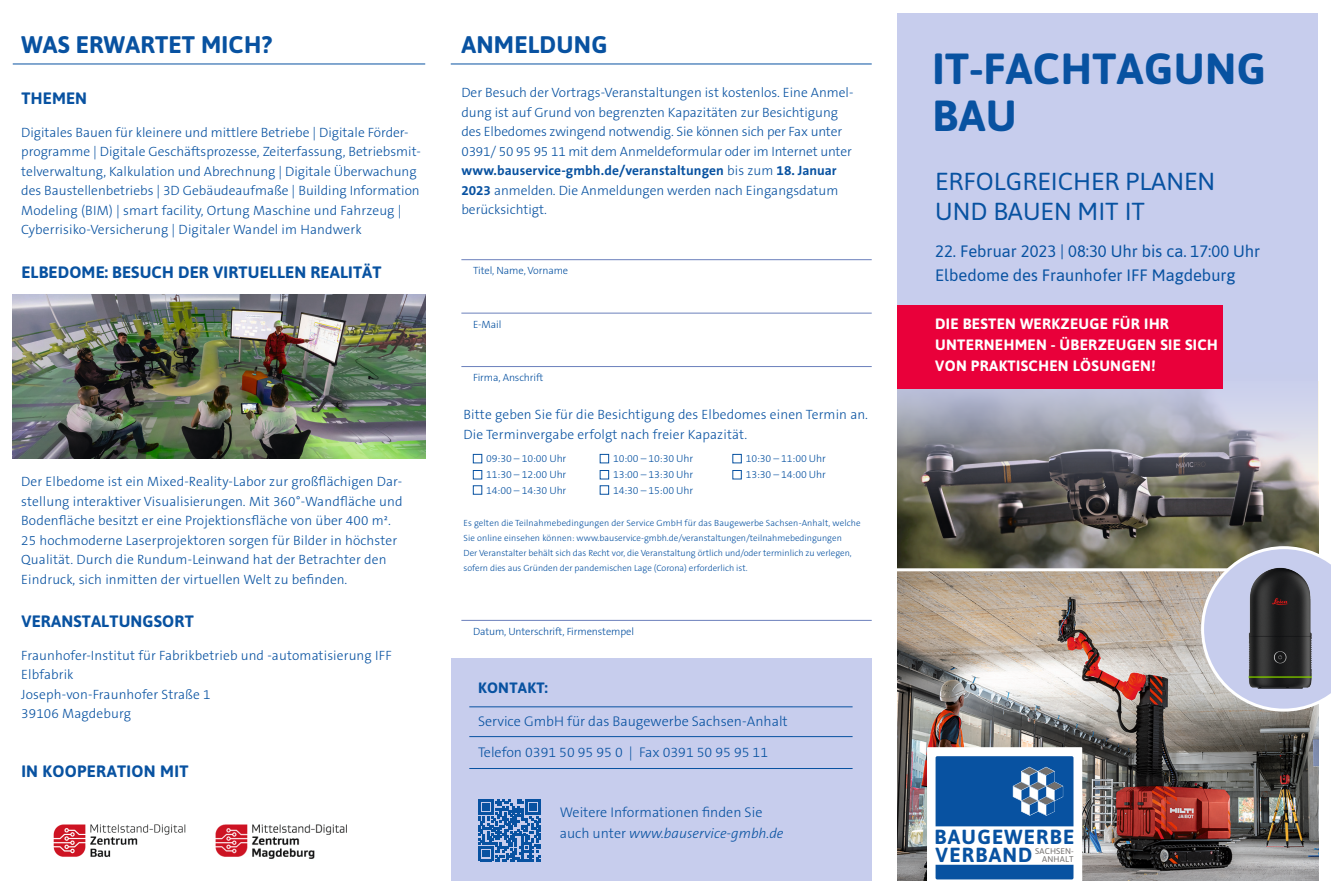
<style>
.page{position:relative;width:1331px;height:893px;background:#fff}
.page>*{position:absolute;margin:0;border:0;box-sizing:border-box;transform-origin:0 0}
.BU{font:700 43.5px/47.2px "Asap";letter-spacing:.01em;color:#0852a1}
.t1{font:24.6px/30px "Asap";color:#0852a1}
.BU-2{font:700 24px "Asap";letter-spacing:.01em;color:#0852a1}
.t2{font:700 20.4px/17.9px "Asap";letter-spacing:.06em;color:#0852a1}
.t3{font:700 16.5px "Asap";letter-spacing:.01em;color:#0852a1}
.t4{font:16.5px/24px "Asap";color:#0852a1}
.t5{font:700 15px/21px "Asap";letter-spacing:.02em;color:#fff}
.BU-3{font:700 15px "Asap";letter-spacing:.02em;color:#0852a1}
.BU-4{font:300 14.1px/21px "The Sans B W3";color:#0852a1}
.t6{font:300 13.5px/19.5px "The Sans B W3";color:#0852a1}
.Fließtext{font:300 10.5px "The Sans B W3";letter-spacing:-.01em;color:#0852a1}
.t7{font:300 9px/15px "The Sans B W3";color:#0852a1}
.t8{font:8.25px/8.1px "Asap";letter-spacing:.02em;color:#726f6d;text-align:right}
.s1{font-family:"The Sans B W7";font-weight:700}
.s2{font-style:italic}
</style>
<div class="page">
<img style="left:898px;top:571px;width:420px;height:309px">
<img style="left:898px;top:520px;width:420px;height:48px">
<svg style="left:897px;top:13px;width:421px;height:507px;background:#afb3cb"></svg>
<svg style="left:897px;top:212px;width:421px;height:250px;background:#bbbfd8"></svg>
<div style="left:927px;top:747px;width:155px;height:146px;background:#fff"></div>
<svg style="left:935px;top:756px;width:138px;height:70px;background:#2162a6"></svg>
<div style="left:935px;top:865px;width:138px;height:14px;background:#0852a1"></div>
<hr style="left:13px;top:64px;width:412px;height:1px;background:#0852a1">
<hr style="left:451px;top:64px;width:421px;height:1px;background:#0852a1">
<div style="left:451px;top:658px;width:421px;height:222px;background:#c7cded"></div>
<hr style="left:469px;top:707px;width:384px;height:1px;background:#0852a1">
<hr style="left:469px;top:736px;width:384px;height:1px;background:#0852a1">
<hr style="left:469px;top:768px;width:384px;height:1px;background:#0852a1">
<svg style="left:479px;top:800px;width:61px;height:61px"></svg>
<img style="left:53px;top:824px;width:294px;height:35px">
<img style="left:13px;top:294px;width:412px;height:164px">
<hr style="left:461px;top:620px;width:411px;height:1px;background:#6b80bc">
<hr style="left:461px;top:259px;width:411px;height:1px;background:#6b80bc">
<hr style="left:461px;top:313px;width:411px;height:1px;background:#6b80bc">
<hr style="left:461px;top:366px;width:411px;height:1px;background:#6b80bc">
<div style="left:600px;top:454px;width:9px;height:9px;border:1px solid #0852a1"></div>
<div style="left:600px;top:470px;width:9px;height:9px;border:1px solid #0852a1"></div>
<div style="left:733px;top:454px;width:8px;height:9px;border:1px solid #0852a1"></div>
<div style="left:733px;top:470px;width:8px;height:9px;border:1px solid #0852a1"></div>
<div style="left:473px;top:454px;width:9px;height:9px;border:1px solid #0852a1"></div>
<div style="left:473px;top:470px;width:9px;height:9px;border:1px solid #0852a1"></div>
<div style="left:897px;top:305px;width:325px;height:84px;background:#e9003a"></div>
<div style="left:473px;top:486px;width:9px;height:8px;border:1px solid #0852a1"></div>
<div style="left:600px;top:486px;width:9px;height:8px;border:1px solid #0852a1"></div>
<svg style="left:1201px;top:546px;width:130px;height:166px;background:#c3c5d4"></svg>
<img style="left:1241px;top:563px;width:77px;height:132px">
<p class="BU-2" style="left:21px;top:28px;width:252px">WAS ERWARTET MICH?</p>
<p class="BU-2" style="left:461px;top:28px;width:147px">ANMELDUNG</p>
<p class="t3" style="left:21px;top:87px;width:67px">THEMEN</p>
<p class="t6" style="left:21px;top:122px;width:401px">Digitales Bauen für kleinere und mittlere Betriebe | Digitale Förder&shy;programme | Digitale Geschäftsprozesse, Zeiterfassung, Betriebsmit&shy;telverwaltung, Kalkulation und Abrechnung | Digitale Überwachung des Baustellenbetriebs | 3D Gebäudeaufmaße | Building Information Modeling (BIM) | smart facility, Ortung Maschine und Fahrzeug | Cyberrisiko-Versicherung | Digitaler Wandel im Handwerk</p>
<p class="t3" style="left:21px;top:261px;width:362px">ELBEDOME: BESUCH DER VIRTUELLEN REALITÄT</p>
<p class="t6" style="left:21px;top:472px;width:383px">Der Elbedome ist ein Mixed-Reality-Labor zur großflächigen Dar&shy;stellung interaktiver Visualisierungen. Mit 360°-Wandfläche und Bodenfläche besitzt er eine Projektionsfläche von über 400 m².<br>25 hochmoderne Laserprojektoren sorgen für Bilder in höchster Qualität. Durch die Rundum-Leinwand hat der Betrachter den Eindruck, sich inmitten der virtuellen Welt zu befinden.</p>
<p class="t3" style="left:21px;top:610px;width:174px">VERANSTALTUNGSORT</p>
<p class="t6" style="left:21px;top:645px;width:372px">Fraunhofer-Institut für Fabrikbetrieb und -automatisierung IFF<br>Elbfabrik</p>
<p class="t6" style="left:21px;top:684px;width:191px">Joseph-von-Fraunhofer Straße 1</p>
<p class="t6" style="left:21px;top:704px;width:111px">39106 Magdeburg</p>
<p class="t3" style="left:21px;top:760px;width:169px">IN KOOPERATION MIT</p>
<p class="t6" style="left:461px;top:83px;width:394px">Der Besuch der Vortrags-Veranstaltungen ist kostenlos. Eine Anmel&shy;dung ist auf Grund von begrenzten Kapazitäten zur Besichtigung des Elbedomes zwingend notwendig. Sie können sich per Fax unter 0391/ 50 95 95 11 mit dem Anmeldeformular oder im Internet unter <span class="s1">www.bauservice-gmbh.de/veranstaltungen</span> bis zum <span class="s1">18. Januar 2023</span> anmelden. Die Anmeldungen werden nach Eingangsdatum berücksichtigt.</p>
<p class="Fließtext" style="left:473px;top:264px;width:97px">Titel, Name, Vorname</p>
<p class="Fließtext" style="left:473px;top:318px;width:30px">E-Mail</p>
<p class="Fließtext" style="left:473px;top:371px;width:72px">Firma, Anschrift</p>
<p class="t6" style="left:463px;top:405px;width:406px">Bitte geben Sie für die Besichtigung des Elbedomes einen Termin an.</p>
<p class="t6" style="left:463px;top:425px;width:285px">Die Terminvergabe erfolgt nach freier Kapazität.</p>
<p class="Fließtext" style="left:486px;top:452px;width:82px">09:30 – 10:00 Uhr</p>
<p class="Fließtext" style="left:486px;top:468px;width:82px">11:30 – 12:00 Uhr</p>
<p class="Fließtext" style="left:486px;top:484px;width:82px">14:00 – 14:30 Uhr</p>
<p class="Fließtext" style="left:613px;top:452px;width:82px">10:00 – 10:30 Uhr</p>
<p class="Fließtext" style="left:613px;top:468px;width:82px">13:00 – 13:30 Uhr</p>
<p class="Fließtext" style="left:613px;top:484px;width:82px">14:30 – 15:00 Uhr</p>
<p class="Fließtext" style="left:746px;top:452px;width:82px">10:30 – 11:00 Uhr</p>
<p class="Fließtext" style="left:746px;top:468px;width:82px">13:30 – 14:00 Uhr</p>
<p class="t7" style="left:463px;top:516px;width:399px">Es gelten die Teilnahmebedingungen der Service GmbH für das Baugewerbe Sachsen-Anhalt, welche Sie online einsehen können: www.bauservice-gmbh.de/veranstaltungen/teilnahmebedingungen<br>Der Veranstalter behält sich das Recht vor, die Veranstaltung örtlich und/oder terminlich zu verlegen, sofern dies aus Gründen der pandemischen Lage (Corona) erforderlich ist.</p>
<p class="Fließtext" style="left:473px;top:625px;width:162px">Datum, Unterschrift, Firmenstempel</p>
<p class="BU-3" style="left:478px;top:677px;width:71px">KONTAKT:</p>
<p class="BU-4" style="left:478px;top:711px;width:311px">Service GmbH für das Baugewerbe Sachsen-Anhalt</p>
<p class="BU-4" style="left:478px;top:742px;width:292px">Telefon 0391 50 95 95 0 | Fax 0391 50 95 95 11</p>
<p class="BU-4" style="left:560px;top:802px;width:225px">Weitere Informationen finden Sie auch unter <span class="s2">www.bauservice-gmbh.de</span></p>
<p class="BU" style="left:932px;top:43px;width:335px">IT-FACHTAGUNG<br>BAU</p>
<p class="t1" style="left:935px;top:166px;width:282px">ERFOLGREICHER PLANEN<br>UND BAUEN MIT IT</p>
<p class="t4" style="left:935px;top:239px;width:327px">22. Februar 2023 | 08:30 Uhr bis ca. 17:00 Uhr<br>Elbedome des Fraunhofer IFF Magdeburg</p>
<p class="t5" style="left:935px;top:313px;width:284px">DIE BESTEN WERKZEUGE FÜR IHR<br>UNTERNEHMEN - ÜBERZEUGEN SIE SICH<br>VON PRAKTISCHEN LÖSUNGEN!</p>
<p class="t2" style="left:934px;top:828px;width:141px">BAUGEWERBE<br>VERBAND</p>
<p class="t8" style="left:1035px;top:847px;width:40px">SACHSEN-<br>ANHALT</p>
</div>
